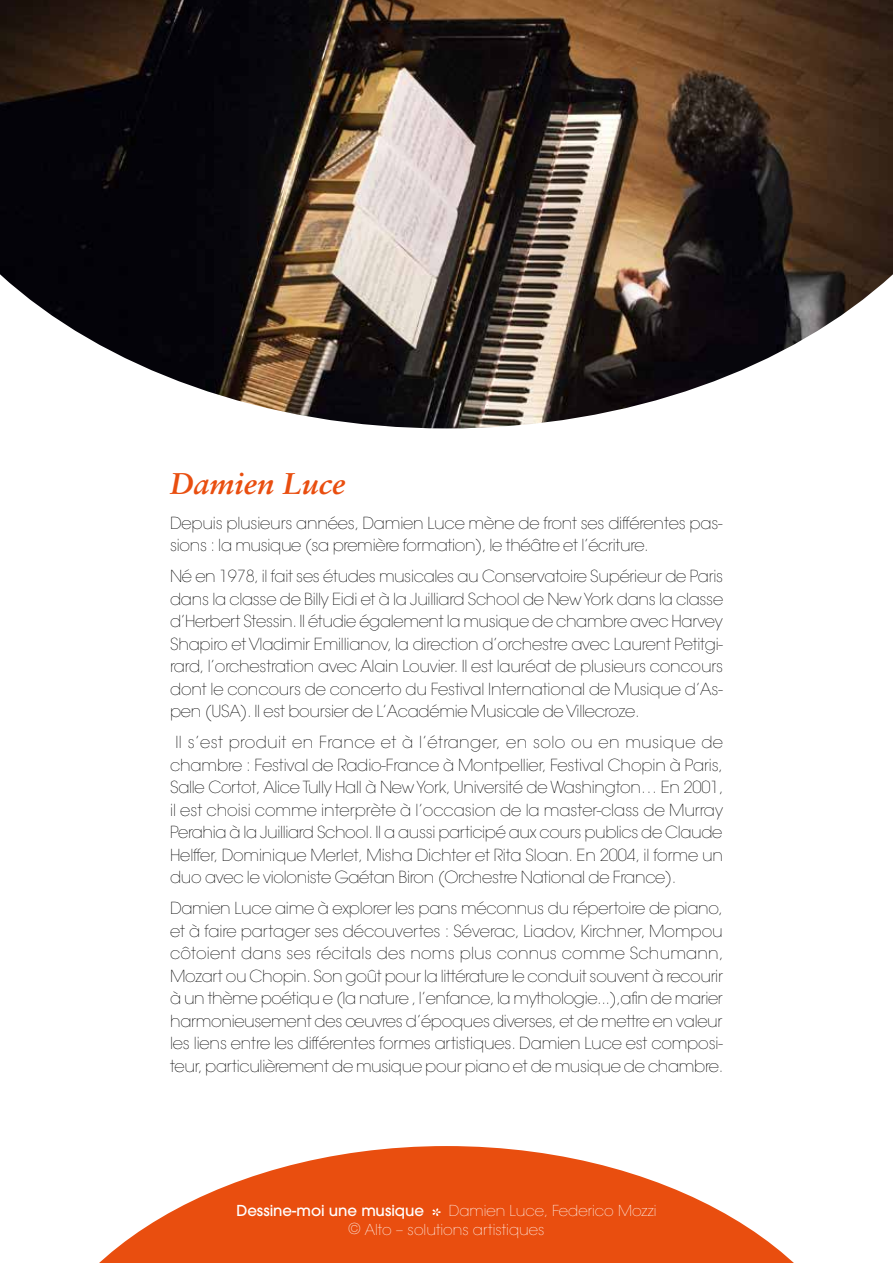
<style>
.page{position:relative;width:893px;height:1263px;background:#fff}
.page>*{position:absolute;margin:0;border:0;box-sizing:border-box;transform-origin:0 0}
.t1{font:italic 700 30px "Sabon LT Std";color:#e94e0f}
.t2{font:200 16.5px/22.5px "Avant Garde";letter-spacing:-.02em;color:#000;text-align:justify}
.t3{font:200 15px/19.5px "Avant Garde";color:#fff}
.t4{font:500 15px "Avant Garde";color:#fff}
</style>
<div class="page">
<svg style="left:99px;top:1146px;width:695px;height:117px;fill:#e94e0f"></svg>
<svg style="left:433px;top:1208px;width:8px;height:8px"></svg>
<img style="left:0;top:0;width:893px;height:428px">
<h1 class="t1" style="left:170px;top:466px;width:177px">Damien Luce</h1>
<p class="t2" style="left:170px;top:512px;width:554px">Depuis plusieurs années, Damien Luce mène de front ses différentes pas&shy;sions : la musique (sa première formation), le théâtre et l’écriture.</p>
<p class="t2" style="left:170px;top:565px;width:555px">Né en 1978, il fait ses études musicales au Conservatoire Supérieur de Paris dans la classe de Billy Eidi et à la Juilliard School de New York dans la classe d’Herbert Stessin. Il étudie également la musique de chambre avec Harvey Shapiro et Vladimir Emillianov, la direction d’orchestre avec Laurent Petitgi&shy;rard, l’orchestration avec Alain Louvier. Il est lauréat de plusieurs concours dont le concours de concerto du Festival International de Musique d’As&shy;pen (USA). Il est boursier de L’Académie Musicale de Villecroze.</p>
<p class="t2" style="left:170px;top:731px;width:555px;text-indent:5px">Il s’est produit en France et à l’étranger, en solo ou en musique de chambre : Festival de Radio-France à Montpellier, Festival Chopin à Paris, Salle Cortot, Alice Tully Hall à New York, Université de Washington… En 2001, il est choisi comme interprète à l’occasion de la master-class de Murray Perahia à la Juilliard School. Il a aussi participé aux cours publics de Claude Helffer, Dominique Merlet, Misha Dichter et Rita Sloan. En 2004, il forme un duo avec le violoniste Gaétan Biron (Orchestre National de France).</p>
<p class="t2" style="left:170px;top:897px;width:555px">Damien Luce aime à explorer les pans méconnus du répertoire de piano, et à faire partager ses découvertes : Séverac, Liadov, Kirchner, Mompou côtoient dans ses récitals des noms plus connus comme Schumann, Mozart ou Chopin. Son goût pour la littérature le conduit souvent à recourir à un thème poétiqu e (la nature , l’enfance, la mythologie...),afin de marier harmonieusement des œuvres d’époques diverses, et de mettre en valeur les liens entre les différentes formes artistiques. Damien Luce est composi&shy;teur, particulièrement de musique pour piano et de musique de chambre.</p>
<p class="t4" style="left:236px;top:1201px;width:189px">Dessine-moi une musique</p>
<p class="t3" style="left:349px;top:1201px;width:310px;text-indent:100px">Damien Luce, Federico Mozzi © Alto – solutions artistiques</p>
</div>
